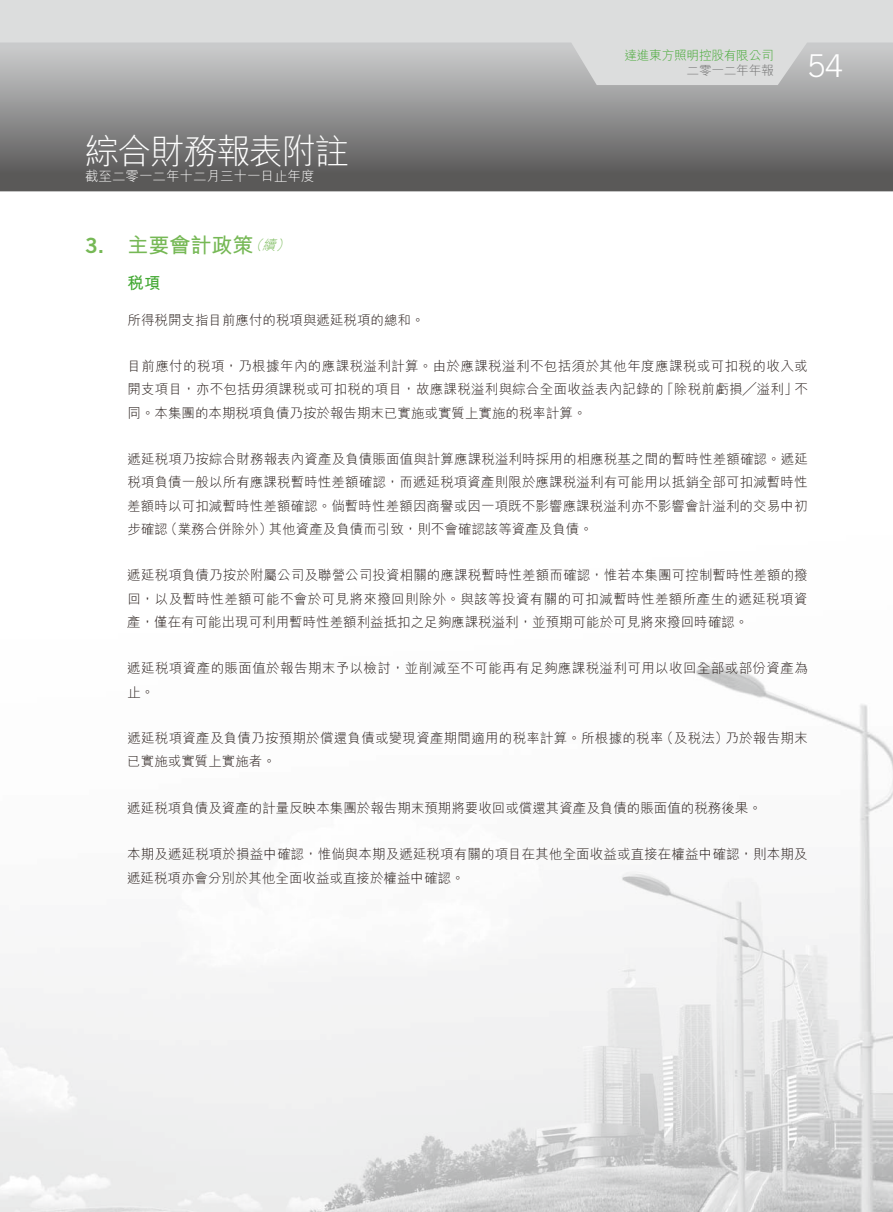
<style>
.page{position:relative;width:893px;height:1212px;background:#fff}
.page>*{position:absolute;margin:0;border:0;box-sizing:border-box;transform-origin:0 0}
.t1{font:300 34.5px "M Hei HK";letter-spacing:-.05em;color:#fff}
.t2{font:300 31.5px "Trade Gothic LT Std";color:#fff}
.t3{font:700 21px "M Hei HK";color:#76b855}
.t4{font:21px "Trade Gothic LT Std Bd 2";color:#76b855}
.t5{font:700 16.5px "M Hei HK";color:#42a832}
.t6{font:300 13.5px/23.2px "M Hei HK";letter-spacing:.01em;color:#231916}
.t7{font:300 13.5px/23.2px "M Hei HK";letter-spacing:.03em;color:#231916;text-align:right}
.t8{font:300 13.5px "M Hei HK";color:#fff}
.t9{font:italic 300 13.5px "M Hei HK";color:#76b855}
.t10{font:300 12.75px "M Hei HK";letter-spacing:-.025em;color:#42a832}
.t11{font:300 12.75px "M Hei HK";letter-spacing:-.025em;color:#727272}
</style>
<div class="page">
<img style="left:0;top:191px;width:893px;height:1021px">
<div style="left:0;top:0;width:893px;height:128px;background:#dcdddd"></div>
<svg style="left:0;top:43px;width:893px;height:148px;background:#909090"></svg>
<h1 class="t1" style="left:85px;top:133px;width:265px">綜合財務報表附註</h1>
<p class="t8" style="left:85px;top:169px;width:231px">截至二零一二年十二月三十一日止年度</p>
<h3 class="t4" style="left:85px;top:232px;width:21px">3.</h3>
<h3 class="t3" style="left:128px;top:230px;width:127px">主要會計政策</h3>
<p class="t9" style="left:262px;top:238px;width:19px">續</p>
<p class="t9" style="left:249px;top:238px;width:19px">（</p>
<p class="t9" style="left:276px;top:238px;width:19px">(</p>
<p class="t10" style="left:624px;top:49px;width:151px">達進東方照明控股有限公司</p>
<p class="t11" style="left:687px;top:64px;width:89px">二零一二年年報</p>
<h2 class="t2" style="left:808px;top:47px;width:37px">54</h2>
<p class="t5" style="left:128px;top:271px;width:34px">稅項</p>
<p class="t6" style="left:128px;top:308px;width:298px">所得稅開支指目前應付的稅項與遞延稅項的總和。</p>
<p class="t7" style="left:128px;top:354px;width:682px">目前應付的稅項，乃根據年內的應課稅溢利計算。由於應課稅溢利不包括須於其他年度應課稅或可扣稅的收入或不</p>
<p class="t6" style="left:660px;top:378px;width:139px">「除稅前虧損╱溢利」</p>
<p class="t6" style="left:127px;top:378px;width:538px">開支項目，亦不包括毋須課稅或可扣稅的項目，故應課稅溢利與綜合全面收益表內記錄的同。本集團的本期稅項負債乃按於報告期末已實施或實質上實施的稅率計算。</p>
<p class="t6" style="left:128px;top:447px;width:682px">遞延稅項乃按綜合財務報表內資產及負債賬面值與計算應課稅溢利時採用的相應稅基之間的暫時性差額確認。遞延</p>
<p class="t6" style="left:127px;top:471px;width:682px">稅項負債一般以所有應課稅暫時性差額確認，而遞延稅項資產則限於應課稅溢利有可能用以抵銷全部可扣減暫時性</p>
<p class="t6" style="left:127px;top:494px;width:682px">差額時以可扣減暫時性差額確認。倘暫時性差額因商譽或因一項既不影響應課稅溢利亦不影響會計溢利的交易中初</p>
<p class="t6" style="left:269px;top:517px;width:325px">其他資產及負債而引致，則不會確認該等資產及負債。</p>
<p class="t6" style="left:164px;top:517px;width:109px">（業務合併除外）</p>
<p class="t6" style="left:127px;top:517px;width:42px">步確認</p>
<p class="t6" style="left:127px;top:564px;width:682px;text-align:justify">遞延稅項負債乃按於附屬公司及聯營公司投資相關的應課稅暫時性差額而確認，惟若本集團可控制暫時性差額的撥回，以及暫時性差額可能不會於可見將來撥回則除外。與該等投資有關的可扣減暫時性差額所產生的遞延稅項資產，僅在有可能出現可利用暫時性差額利益抵扣之足夠應課稅溢利，並預期可能於可見將來撥回時確認。</p>
<p class="t7" style="left:127px;top:657px;width:682px;text-align:left">遞延稅項資產的賬面值於報告期末予以檢討，並削減至不可能再有足夠應課稅溢利可用以收回全部或部份資產為止。</p>
<p class="t6" style="left:725px;top:726px;width:84px">乃於報告期末</p>
<p class="t6" style="left:660px;top:726px;width:70px">（及稅法）</p>
<p class="t6" style="left:127px;top:726px;width:538px">遞延稅項資產及負債乃按預期於償還負債或變現資產期間適用的稅率計算。所根據的稅率已實施或實質上實施者。</p>
<p class="t6" style="left:127px;top:796px;width:636px">遞延稅項負債及資產的計量反映本集團於報告期末預期將要收回或償還其資產及負債的賬面值的稅務後果。</p>
<p class="t6" style="left:127px;top:843px;width:682px">本期及遞延稅項於損益中確認，惟倘與本期及遞延稅項有關的項目在其他全面收益或直接在權益中確認，則本期及遞延稅項亦會分別於其他全面收益或直接於權益中確認。</p>
</div>
